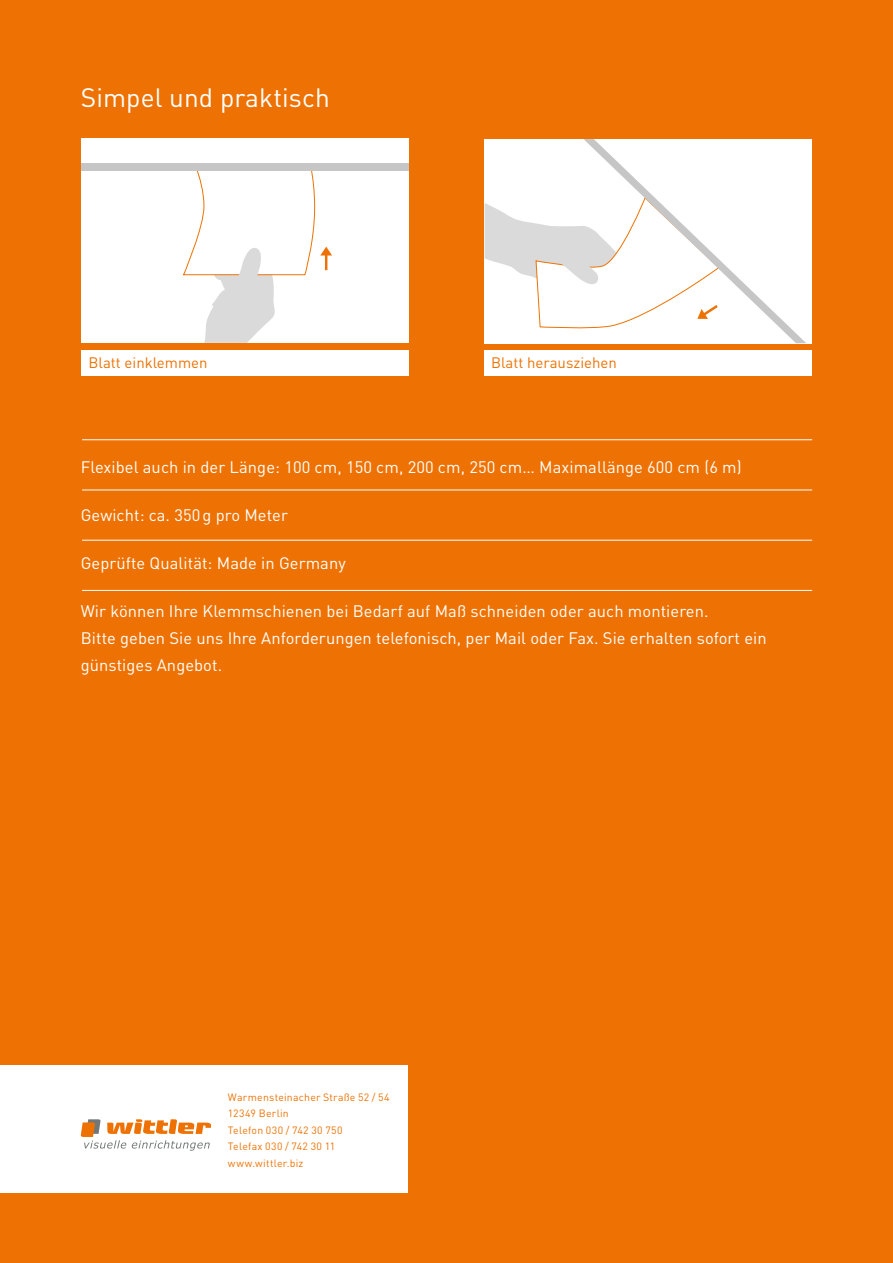
<style>
.page{position:relative;width:893px;height:1263px;background:#ee7203}
.page>*{position:absolute;margin:0;border:0;box-sizing:border-box;transform-origin:0 0}
.t1{font:26.25px "DIN";letter-spacing:.005em;color:#fff}
.t2{font:16.5px/27px "DIN";letter-spacing:.005em;color:#fff}
.t3{font:15px "DIN";color:#ee7203}
.t4{font:10.5px/16.5px "DIN";letter-spacing:.02em;color:#ee7203}
</style>
<div class="page">
<div style="left:485px;top:139px;width:327px;height:204px;background:#fff"></div>
<div style="left:81px;top:139px;width:327px;height:204px;background:#fff"></div>
<div style="left:81px;top:350px;width:327px;height:26px;background:#fff"></div>
<div style="left:485px;top:350px;width:327px;height:26px;background:#fff"></div>
<div style="left:0;top:1065px;width:408px;height:128px;background:#fff"></div>
<div style="left:81px;top:164px;width:327px;height:7px;background:#c6c6c6"></div>
<svg style="left:183px;top:171px;width:149px;height:172px"></svg>
<svg style="left:485px;top:203px;width:98px;height:126px"></svg>
<svg style="left:583px;top:139px;width:223px;height:204px"></svg>
<hr style="left:82px;top:439px;width:730px;height:1px;background:#fff">
<hr style="left:82px;top:490px;width:730px;height:1px;background:#fff">
<hr style="left:82px;top:540px;width:730px;height:1px;background:#fff">
<hr style="left:82px;top:590px;width:730px;height:1px;background:#fff">
<svg style="left:81px;top:1119px;width:130px;height:32px"></svg>
<h1 class="t1" style="left:81px;top:81px;width:251px">Simpel und praktisch</h1>
<p class="t3" style="left:89px;top:353px;width:121px">Blatt einklemmen</p>
<p class="t3" style="left:491px;top:353px;width:127px">Blatt herausziehen</p>
<p class="t2" style="left:81px;top:453px;width:662px">Flexibel auch in der Länge: 100 cm, 150 cm, 200 cm, 250 cm… Maximallänge 600 cm (6 m)</p>
<p class="t2" style="left:81px;top:501px;width:209px">Gewicht: ca. 350g pro Meter</p>
<p class="t2" style="left:81px;top:549px;width:266px">Geprüfte Qualität: Made in Germany</p>
<p class="t2" style="left:81px;top:597px;width:687px">Wir können Ihre Klemmschienen bei Bedarf auf Maß schneiden oder auch montieren.<br>Bitte geben Sie uns Ihre Anforderungen telefonisch, per Mail oder Fax. Sie erhalten sofort ein günstiges Angebot.</p>
<p class="t4" style="left:228px;top:1088px;width:163px">Warmensteinacher Straße 52 / 54<br>12349 Berlin<br>Telefon 030 / 742 30 750<br>Telefax 030 / 742 30 11 www.wittler.biz</p>
</div>
